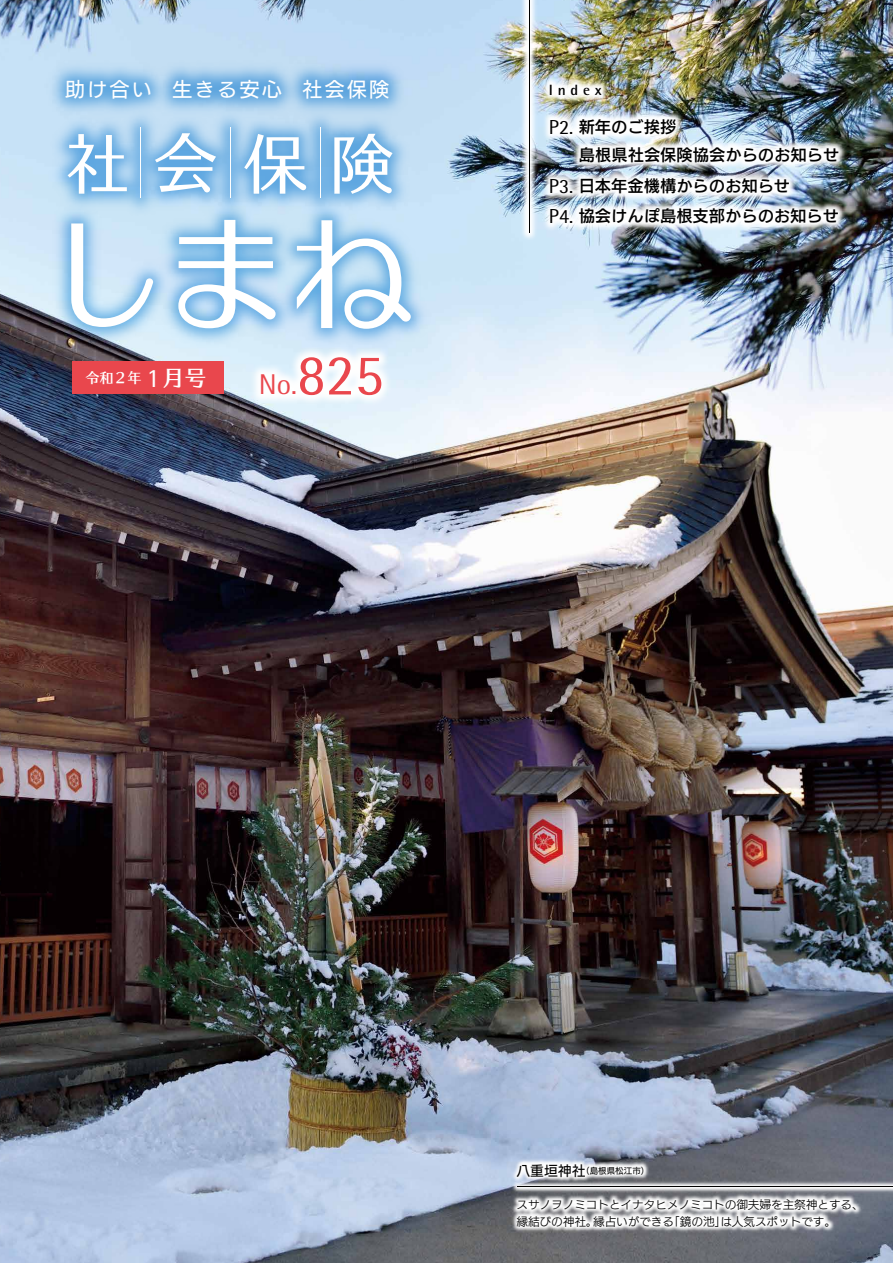
<style>
.page{position:relative;width:893px;height:1263px;background:#fff}
.page>*{position:absolute;margin:0;border:0;box-sizing:border-box;transform-origin:0 0}
.t1{font:28.65px "Rotis Semi Sans";color:#e9474d}
.t2{font:20.25px "UD Kakugo Small Pr 6 M";letter-spacing:.1em;color:#fff}
.t3{font:16.2px/27.8px "UD Kakugo Small Pr 6 DB";color:#000}
.t4{font:700 14.85px "Rotis Semi Sans";letter-spacing:.32em;color:#000}
.t5{font:14.1px "UD Typos 512 Std";color:#fff}
.t6{font:11.7px/17px "UD Kakugo Small Pr 6 R";letter-spacing:-.01em;color:#000}
.t7{font:8.55px "UD Kakugo Small Pr 6 M";color:#000}
.s1{font-family:"Rotis Semi Sans";font-size:26.55px}
.s2{font-size:22.05px}
.s3{font-size:57.6px}
.s4{font-family:"Rotis Semi Sans";font-size:20.25px}
.s5{font-size:13.8px}
</style>
<div class="page">
<img style="left:0;top:0;width:893px;height:1263px">
<img style="left:471px;top:0;width:422px;height:292px">
<hr style="left:529px;top:0;width:1px;height:233px;background:#000">
<img style="left:1px;top:14px;width:470px;height:374px">
<svg style="left:178px;top:220px;width:98px;height:108px"></svg>
<svg style="left:71px;top:223px;width:82px;height:104px"></svg>
<svg style="left:297px;top:220px;width:114px;height:66px"></svg>
<svg style="left:68px;top:134px;width:59px;height:60px"></svg>
<svg style="left:155px;top:133px;width:61px;height:59px"></svg>
<svg style="left:244px;top:134px;width:62px;height:60px"></svg>
<svg style="left:334px;top:134px;width:59px;height:60px"></svg>
<hr style="left:141px;top:128px;width:1px;height:70px;background:#fff">
<hr style="left:230px;top:128px;width:1px;height:70px;background:#fff">
<hr style="left:320px;top:128px;width:1px;height:70px;background:#fff">
<img style="left:457px;top:1104px;width:436px;height:159px">
<hr style="left:517px;top:1186px;width:376px;height:1px;background:#000">
<img style="left:196px;top:286px;width:250px;height:182px">
<div style="left:72px;top:362px;width:152px;height:32px;background:#e9474d"></div>
<p class="t2" style="left:65px;top:78px;width:326px">助け合い 生きる安心 社会保険</p>
<p class="t4" style="left:549px;top:81px;width:54px">Index</p>
<p class="t5" style="left:85px;top:366px;width:123px">令和2年 <span class="s1">1</span><span class="s2">月号</span></p>
<h1 class="t1" style="left:259px;top:368px;width:126px">No.<span class="s3">825</span></h1>
<p class="t3" style="left:579px;top:113px;width:262px;text-indent:-30px"><span class="s4">P2.</span> 新年のご挨拶<br>島根県社会保険協会からのお知らせ</p>
<p class="t3" style="left:549px;top:172px;width:292px;line-height:29.7px"><span class="s4">P3.</span> 日本年金機構からのお知らせ<br><span class="s4">P4.</span> 協会けんぽ島根支部からのお知らせ</p>
<p class="t7" style="left:516px;top:1166px;width:134px"><span class="s5">八重垣神社</span>（島根県松江市）</p>
<p class="t6" style="left:516px;top:1196px;width:349px">スサノヲノミコトとイナタヒメノミコトの御夫婦を主祭神とする、縁結びの神社。縁占いができる「鏡の池」は人気スポットです。</p>
</div>
